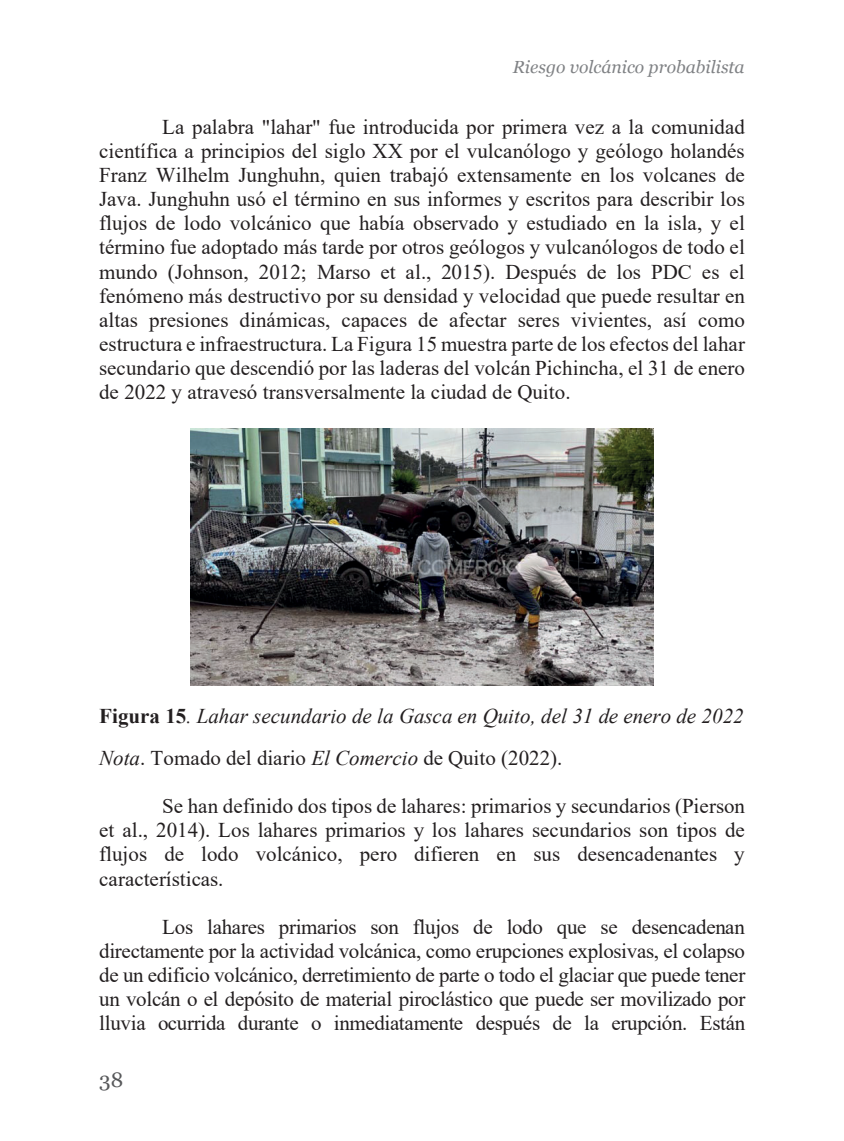
<style>
.page{position:relative;width:844px;height:1141px;background:#fff}
.page>*{position:absolute;margin:0;border:0;box-sizing:border-box;transform-origin:0 0}
.t1{font:21px/24.2px "Times New Roman";letter-spacing:-.005em;color:#231f20;text-align:justify}
.t2{font:italic 21px/41.6px "Times New Roman";color:#231f20}
.t3{font:21px "Georgia";color:#57585a}
.t4{font:italic 17.5px "Georgia";color:#808285}
.s1{font-weight:700;font-style:normal}
.s2{font-style:normal}
</style>
<div class="page">
<img style="left:190px;top:428px;width:463px;height:258px">
<p class="t4" style="left:512px;top:56px;width:233px">Riesgo volcánico probabilista</p>
<p class="t1" style="left:99px;top:114px;width:647px;text-indent:63px">La palabra "lahar" fue introducida por primera vez a la comunidad científica a principios del siglo XX por el vulcanólogo y geólogo holandés Franz Wilhelm Junghuhn, quien trabajó extensamente en los volcanes de Java. Junghuhn usó el término en sus informes y escritos para describir los flujos de lodo volcánico que había observado y estudiado en la isla, y el término fue adoptado más tarde por otros geólogos y vulcanólogos de todo el mundo (Johnson, 2012; Marso et al., 2015). Después de los PDC es el fenómeno más destructivo por su densidad y velocidad que puede resultar en altas presiones dinámicas, capaces de afectar seres vivientes, así como estructura e infraestructura. La Figura 15 muestra parte de los efectos del lahar secundario que descendió por las laderas del volcán Pichincha, el 31 de enero de 2022 y atravesó transversalmente la ciudad de Quito.</p>
<p class="t2" style="left:99px;top:695px;width:646px"><span class="s1">Figura 15</span>. Lahar secundario de la Gasca en Quito, del 31 de enero de 2022<br>Nota<span class="s2">. Tomado del diario</span> El Comercio <span class="s2">de Quito (2022).</span></p>
<p class="t1" style="left:99px;top:793px;width:647px;text-indent:63px">Se han definido dos tipos de lahares: primarios y secundarios (Pierson et al., 2014). Los lahares primarios y los lahares secundarios son tipos de flujos de lodo volcánico, pero difieren en sus desencadenantes y características.</p>
<p class="t1" style="left:99px;top:914px;width:647px;text-indent:63px">Los lahares primarios son flujos de lodo que se desencadenan directamente por la actividad volcánica, como erupciones explosivas, el colapso de un edificio volcánico, derretimiento de parte o todo el glaciar que puede tener un volcán o el depósito de material piroclástico que puede ser movilizado por lluvia ocurrida durante o inmediatamente después de la erupción. Están</p>
<p class="t3" style="left:99px;top:1067px;width:26px">38</p>
</div>
